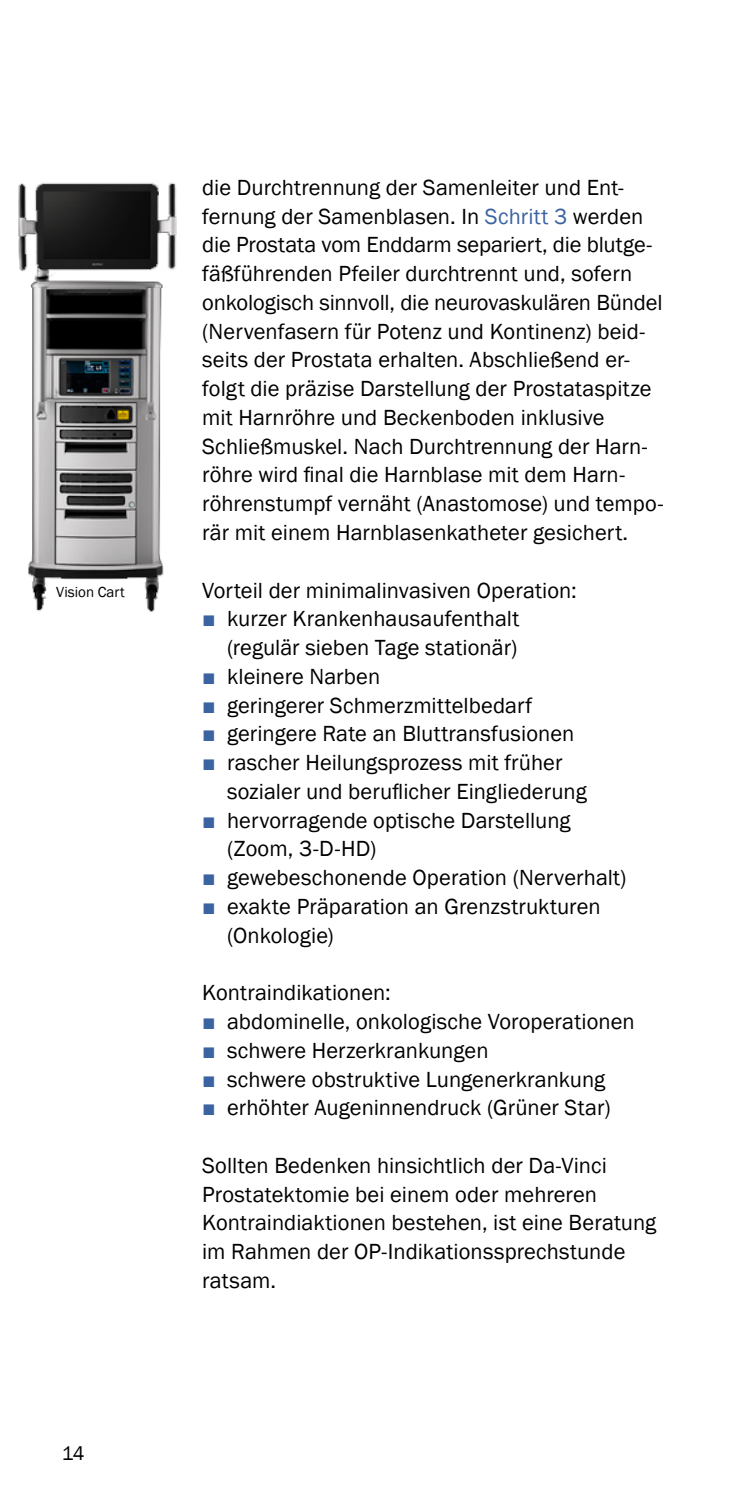
<style>
.page{position:relative;width:745px;height:1489px;background:#fff}
.page>*{position:absolute;margin:0;border:0;box-sizing:border-box;transform-origin:0 0}
.Fließtext{font:22.5px/28.8px "Franklin Gothic";letter-spacing:.005em;color:#000}
.t1{font:20px "Franklin Gothic";color:#000}
.t2{font:15px "Franklin Gothic";color:#000}
.s1{color:#3c63a1}
</style>
<div class="page">
<img style="left:18px;top:183px;width:159px;height:429px">
<p class="t2" style="left:56px;top:583px;width:70px">Vision Cart</p>
<p class="t1" style="left:62px;top:1441px;width:24px">14</p>
<p class="Fließtext" style="left:202px;top:173px;width:462px">die Durchtrennung der Samenleiter und Ent&shy;fernung der Samenblasen. In <span class="s1">Schritt 3</span> werden die Prostata vom Enddarm separiert, die blutge&shy;fäßführenden Pfeiler durchtrennt und, sofern onkologisch sinnvoll, die neurovaskulären Bündel (Nervenfasern für Potenz und Kontinenz) beid&shy;seits der Prostata erhalten. Abschließend er&shy;folgt die präzise Darstellung der Prostataspitze mit Harnröhre und Beckenboden inklusive Schließmuskel. Nach Durchtrennung der Harn&shy;röhre wird final die Harnblase mit dem Harn&shy;röhrenstumpf vernäht (Anastomose) und tempo&shy;rär mit einem Harnblasenkatheter gesichert.</p>
<p class="Fließtext" style="left:202px;top:576px;width:376px">Vorteil der minimalinvasiven Operation:</p>
<p class="Fließtext" style="left:202px;top:605px;width:318px;text-align:right"><span class="s1">■</span> kurzer Krankenhausaufenthalt (regulär sieben Tage stationär)</p>
<p class="Fließtext" style="left:202px;top:662px;width:179px"><span class="s1">■</span> kleinere Narben</p>
<p class="Fließtext" style="left:202px;top:691px;width:331px"><span class="s1">■</span> geringerer Schmerzmittelbedarf</p>
<p class="Fließtext" style="left:202px;top:720px;width:373px"><span class="s1">■</span> geringere Rate an Bluttransfusionen</p>
<p class="Fließtext" style="left:227px;top:748px;width:361px;text-indent:-25px"><span class="s1">■</span> rascher Heilungsprozess mit früher sozialer und beruflicher Eingliederung</p>
<p class="Fließtext" style="left:227px;top:806px;width:345px;text-indent:-25px"><span class="s1">■</span> hervorragende optische Darstellung (Zoom, 3-D-HD)</p>
<p class="Fließtext" style="left:202px;top:863px;width:425px"><span class="s1">■</span> gewebeschonende Operation (Nerverhalt)</p>
<p class="Fließtext" style="left:227px;top:892px;width:375px;text-indent:-25px"><span class="s1">■</span> exakte Präparation an Grenzstrukturen (Onkologie)</p>
<p class="Fließtext" style="left:202px;top:978px;width:190px">Kontraindikationen:</p>
<p class="Fließtext" style="left:202px;top:1007px;width:434px"><span class="s1">■</span> abdominelle, onkologische Voroperationen</p>
<p class="Fließtext" style="left:202px;top:1036px;width:288px"><span class="s1">■</span> schwere Herzerkrankungen</p>
<p class="Fließtext" style="left:202px;top:1065px;width:404px"><span class="s1">■</span> schwere obstruktive Lungenerkrankung</p>
<p class="Fließtext" style="left:202px;top:1093px;width:410px"><span class="s1">■</span> erhöhter Augeninnendruck (Grüner Star)</p>
<p class="Fließtext" style="left:202px;top:1151px;width:455px">Sollten Bedenken hinsichtlich der Da-Vinci Prostatektomie bei einem oder mehreren Kontraindiaktionen bestehen, ist eine Beratung im Rahmen der OP-Indikationssprechstunde ratsam.</p>
</div>
